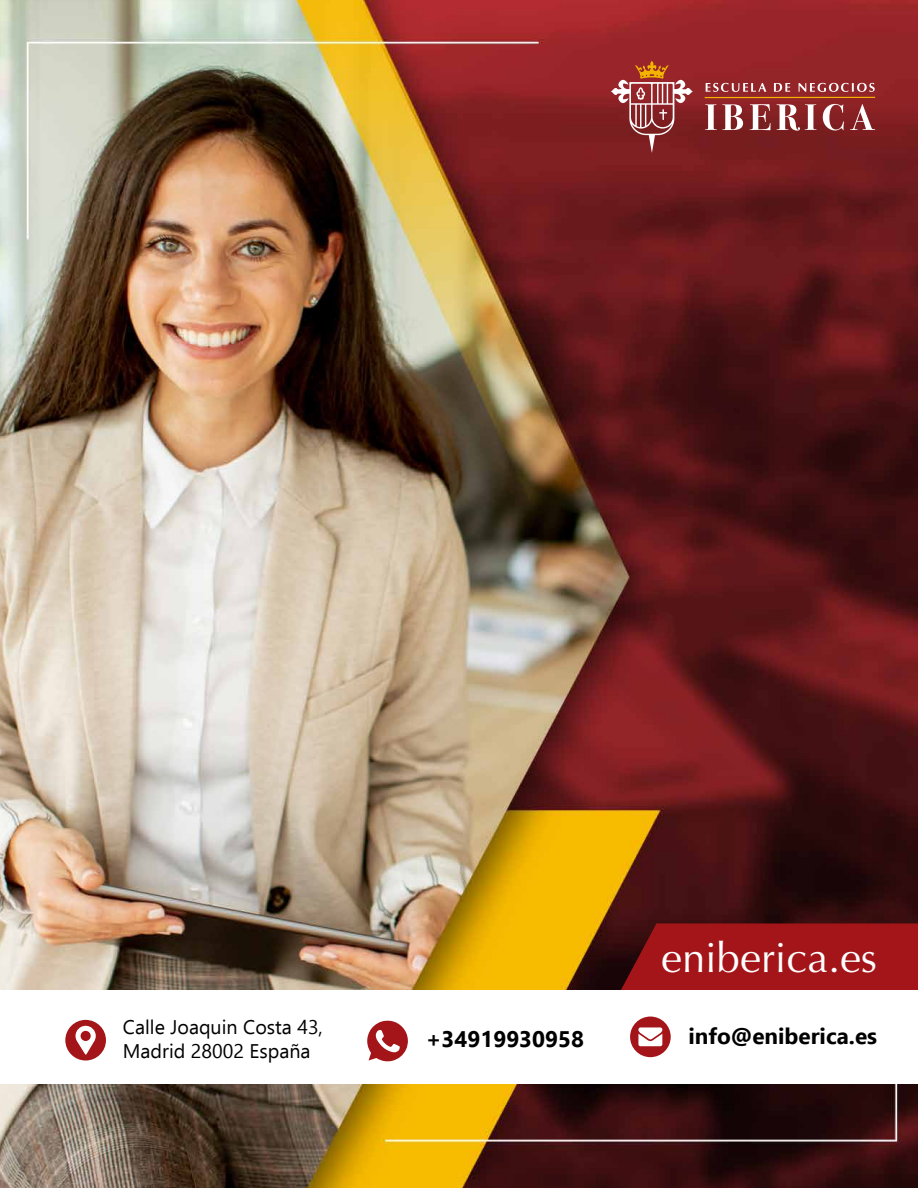
<style>
.page{position:relative;width:918px;height:1188px;background:#fff}
.page>*{position:absolute;margin:0;border:0;box-sizing:border-box;transform-origin:0 0}
.t1{font:41.85px "Optima";color:#fff}
.t2{font:700 22.5px "Ebrima";color:#000}
.t3{font:19.65px/23.2px "Ebrima";color:#000}
</style>
<div class="page">
<img style="left:0;top:0;width:918px;height:1188px">
<svg style="left:621px;top:923px;width:297px;height:67px"></svg>
<div style="left:0;top:990px;width:918px;height:94px;background:#fff"></div>
<div style="left:65px;top:1020px;width:41px;height:41px;background:#a41519;border-radius:50%"></div>
<svg style="left:76px;top:1026px;width:20px;height:29px"></svg>
<div style="left:630px;top:1017px;width:41px;height:40px;background:#a41519;border-radius:50%"></div>
<svg style="left:638px;top:1027px;width:24px;height:19px"></svg>
<svg style="left:367px;top:1020px;width:41px;height:41px"></svg>
<hr style="left:705px;top:97px;width:170px;height:1px;background:#f1b400">
<svg style="left:706px;top:83px;width:60px;height:9px"></svg>
<svg style="left:774px;top:83px;width:16px;height:9px"></svg>
<svg style="left:799px;top:83px;width:76px;height:9px"></svg>
<svg style="left:705px;top:104px;width:38px;height:26px"></svg>
<svg style="left:750px;top:104px;width:67px;height:27px"></svg>
<svg style="left:823px;top:104px;width:21px;height:26px"></svg>
<svg style="left:850px;top:104px;width:25px;height:26px"></svg>
<svg style="left:611px;top:61px;width:82px;height:92px"></svg>
<h1 class="t1" style="left:661px;top:934px;width:218px">eniberica.es</h1>
<p class="t3" style="left:123px;top:1015px;width:202px">Calle Joaquin Costa 43,<br>Madrid 28002 España</p>
<p class="t2" style="left:426px;top:1022px;width:160px">+34919930958</p>
<p class="t2" style="left:689px;top:1019px;width:190px">info@eniberica.es</p>
</div>
